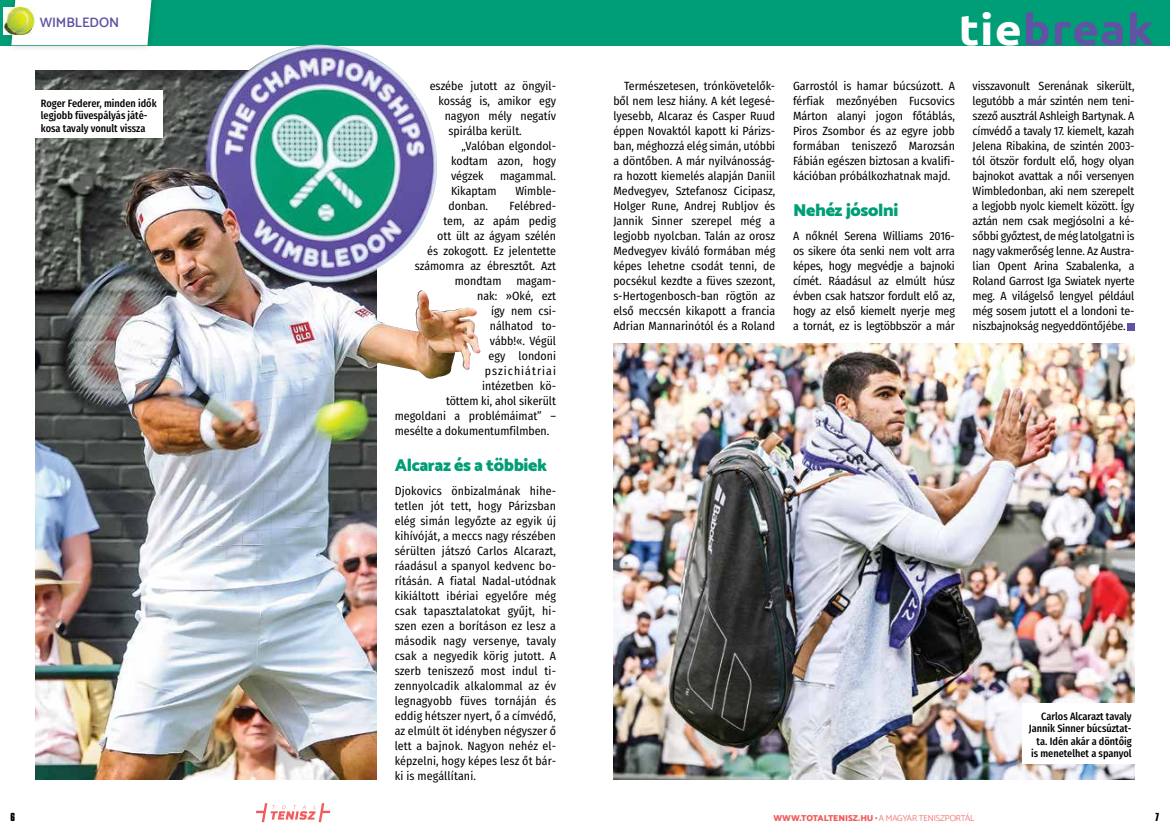
<style>
.page{position:relative;width:1170px;height:833px;background:#fff}
.page>*{position:absolute;margin:0;border:0;box-sizing:border-box;transform-origin:0 0}
.t1{font:700 42.38px "Ubuntu";letter-spacing:.02em;color:#6152a3;scale:1.1 1}
.t2{font:900 17.5px "Catamaran";letter-spacing:-.02em;color:#009e76}
.t3{font:600 13.75px "Catamaran";letter-spacing:-.005em;color:#6152a3}
.t4{font:11.88px/15px "Fira Sans Condensed";color:#000;text-align:justify}
.t5{font:11.88px "Fira Sans Condensed";letter-spacing:.085em;color:#000}
.t6{font:500 10.62px/12.5px "Fira Sans Condensed";color:#000}
.t7{font:700 10px "Compacta BT";color:#000}
.t8{font:300 8.75px "Catamaran";letter-spacing:-.01em;color:#f15b5b}
.s1{color:#fff}
.s2{font-weight:900}
.s3{font-weight:700}
</style>
<div class="page">
<svg style="left:256px;top:803px;width:74px;height:19px"></svg>
<div style="left:1127px;top:323px;width:7px;height:7px;background:#6152a3"></div>
<div style="left:0;top:0;width:1169px;height:45px;background:#009e76"></div>
<div style="left:4px;top:0;width:156px;height:53px;background:#000;opacity:.2"></div>
<div style="left:11px;top:0;width:140px;height:45px;background:#fff"></div>
<img style="left:3px;top:7px;width:33px;height:28px">
<img style="left:613px;top:344px;width:521px;height:436px">
<img style="left:36px;top:71px;width:341px;height:709px">
<img style="left:226px;top:44px;width:254px;height:337px">
<div style="left:35px;top:90px;width:128px;height:48px;background:#fff"></div>
<div style="left:1022px;top:703px;width:115px;height:60px;background:#fff"></div>
<p class="t3" style="left:40px;top:14px;width:81px">WIMBLEDON</p>
<h1 class="t1" style="left:958px;top:4px;width:179px"><span class="s1">tie</span>break</h1>
<p class="t6" style="left:41px;top:96px;width:117px">Roger Federer, minden idők legjobb füvespályás játé&shy;kosa tavaly vonult vissza</p>
<p class="t4" style="left:429px;top:78px;width:128px">eszébe jutott az öngyil-</p>
<p class="t4" style="left:438px;top:93px;width:119px">kosság is, amikor egy</p>
<p class="t4" style="left:444px;top:108px;width:113px">nagyon mély negatív</p>
<p class="t4" style="left:448px;top:123px;width:75px">spirálba került.</p>
<p class="t4" style="left:461px;top:138px;width:96px">„Valóban elgondol-</p>
<p class="t4" style="left:451px;top:153px;width:106px">kodtam azon, hogy</p>
<p class="t4" style="left:451px;top:168px;width:34px">végzek</p>
<p class="t4" style="left:500px;top:168px;width:57px">magammal.</p>
<p class="t4" style="left:451px;top:183px;width:47px">Kikaptam</p>
<p class="t4" style="left:515px;top:183px;width:42px">Wimble-</p>
<p class="t4" style="left:448px;top:198px;width:41px">donban.</p>
<p class="t4" style="left:509px;top:198px;width:48px">Felébred-</p>
<p class="t4" style="left:443px;top:213px;width:114px">tem, az apám pedig</p>
<p class="t4" style="left:437px;top:228px;width:120px">ott ült az ágyam szélén</p>
<p class="t4" style="left:427px;top:243px;width:130px">és zokogott. Ez jelentette</p>
<p class="t4" style="left:414px;top:258px;width:143px">számomra az ébresztőt. Azt</p>
<p class="t4" style="left:454px;top:273px;width:48px">mondtam</p>
<p class="t4" style="left:516px;top:273px;width:41px">magam-</p>
<p class="t4" style="left:477px;top:288px;width:80px">nak: »Oké, ezt</p>
<p class="t4" style="left:491px;top:303px;width:67px">így nem csi-</p>
<p class="t4" style="left:489px;top:318px;width:68px">nálhatod to-</p>
<p class="t4" style="left:489px;top:333px;width:68px">vább!«. Végül</p>
<p class="t4" style="left:488px;top:348px;width:69px">egy londoni</p>
<p class="t5" style="left:484px;top:362px;width:73px">pszichiátriai</p>
<p class="t4" style="left:482px;top:378px;width:75px">intézetben kö-</p>
<p class="t4" style="left:446px;top:393px;width:112px">töttem ki, ahol sikerült</p>
<p class="t4" style="left:394px;top:408px;width:163px">megoldani a problémáimat” –</p>
<p class="t4" style="left:394px;top:423px;width:156px">mesélte a dokumentumfilmben.</p>
<h2 class="t2" style="left:394px;top:455px;width:154px">Alcaraz és a többiek</h2>
<p class="t4" style="left:394px;top:483px;width:163px">Djokovics önbizalmának hihe&shy;tetlen jót tett, hogy Párizsban elég simán legyőzte az egyik új kihívóját, a meccs nagy részében sérülten játszó Carlos Alcarazt, ráadásul a spanyol kedvenc bo&shy;rításán. A fiatal Nadal-utódnak kikiáltott ibériai egyelőre még csak tapasztalatokat gyűjt, hi&shy;szen ezen a borításon ez lesz a második nagy versenye, tavaly csak a negyedik körig jutott. A szerb teniszező most indul ti&shy;zennyolcadik alkalommal az év legnagyobb füves tornáján és eddig hétszer nyert, ő a címvédő, az elmúlt öt idényben négyszer ő lett a bajnok. Nagyon nehéz el&shy;képzelni, hogy képes lesz őt bár&shy;ki is megállítani.</p>
<p class="t4" style="left:613px;top:78px;width:163px;text-indent:11px">Természetesen, trónkövetelők&shy;ből nem lesz hiány. A két legesé&shy;lyesebb, Alcaraz és Casper Ruud éppen Novaktól kapott ki Párizs&shy;ban, méghozzá elég simán, utóbbi a döntőben. A már nyilvánosság&shy;ra hozott kiemelés alapján Daniil Medvegyev, Sztefanosz Cicipasz, Holger Rune, Andrej Rubljov és Jannik Sinner szerepel még a legjobb nyolcban. Talán az orosz Medvegyev kiváló formában még képes lehetne csodát tenni, de pocsékul kezdte a füves szezont, s-Hertogenbosch-ban rögtön az első meccsén kikapott a francia Adrian Mannarinótól és a Roland</p>
<p class="t4" style="left:793px;top:78px;width:163px">Garrostól is hamar búcsúzott. A férfiak mezőnyében Fucsovics Márton alanyi jogon főtáblás, Piros Zsombor és az egyre jobb formában teniszező Marozsán Fábián egészen biztosan a kvalifi&shy;kációban próbálkozhatnak majd.</p>
<h2 class="t2" style="left:793px;top:200px;width:107px">Nehéz jósolni</h2>
<p class="t4" style="left:793px;top:228px;width:163px">A nőknél Serena Williams 2016- os sikere óta senki nem volt arra képes, hogy megvédje a bajnoki címét. Ráadásul az elmúlt húsz évben csak hatszor fordult elő az, hogy az első kiemelt nyerje meg a tornát, ez is legtöbbször a már</p>
<p class="t4" style="left:972px;top:78px;width:163px">visszavonult Serenának sikerült, legutóbb a már szintén nem teni&shy;szező ausztrál Ashleigh Bartynak. A címvédő a tavaly 17. kiemelt, kazah Jelena Ribakina, de szintén 2003- tól ötször fordult elő, hogy olyan bajnokot avattak a női versenyen Wimbledonban, aki nem szerepelt a legjobb nyolc kiemelt között. Így aztán nem csak megjósolni a ké&shy;sőbbi győztest, de még latolgatni is nagy vakmerőség lenne. Az Austra&shy;lian Opent Arina Szabalenka, a Roland Garrost Iga Swiatek nyerte meg. A világelső lengyel például még sosem jutott el a londoni te&shy;niszbajnokság negyeddöntőjébe.</p>
<p class="t6" style="left:1028px;top:708px;width:104px;text-align:right">Carlos Alcarazt tavaly<br>Jannik Sinner búcsúztat&shy;ta. Idén akár a döntőig is menetelhet a spanyol</p>
<p class="t7" style="left:11px;top:811px;width:6px">6</p>
<p class="t7" style="left:1155px;top:811px;width:5px">7</p>
<p class="t8" style="left:773px;top:813px;width:202px"><span class="s2">WWW.TOTALTENISZ.HU</span> <span class="s3">•</span> A MAGYAR TENISZPORTÁL</p>
</div>
